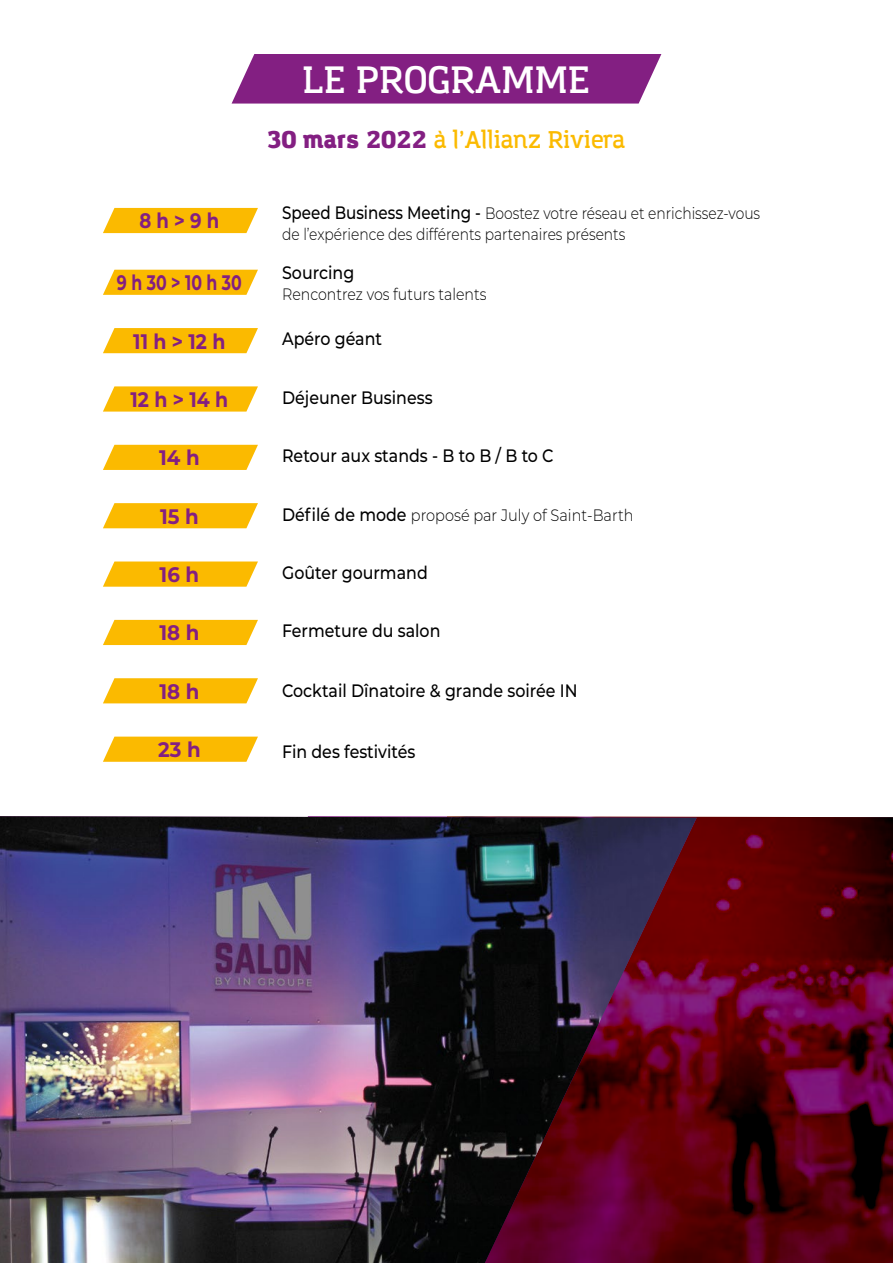
<style>
.page{position:relative;width:893px;height:1263px;background:#fff}
.page>*{position:absolute;margin:0;border:0;box-sizing:border-box;transform-origin:0 0}
.t1{font:600 37.8px "Amazing Grotesk";color:#fff;scale:.95 1}
.t2{font:600 24px "Amazing Grotesk";color:#fbba00;scale:.94 1}
.t3{font:700 21px "Montserrat";color:#831f82;scale:.94 1}
.t4{font:700 21px "Montserrat";color:#831f82;scale:.9 1}
.t5{font:700 21px "Montserrat";color:#831f82;scale:.75 1}
.t6{font:700 21px "Montserrat";color:#831f82;scale:.86 1}
.t7{font:500 18px "Montserrat";color:#000;scale:.88 1}
.t8{font:300 16.5px/21px "Montserrat";color:#000;scale:.84 1}
.t9{font:300 16.5px "Montserrat";color:#000;scale:.88 1}
.t10{font:300 16.5px "Montserrat";color:#000;scale:.86 1}
.s1{font-weight:900;color:#831f82}
.s2{font-weight:500;font-size:18px}
</style>
<div class="page">
<svg style="left:232px;top:54px;width:429px;height:50px"></svg>
<img style="left:697px;top:816px;width:196px;height:447px">
<img style="left:0;top:816px;width:697px;height:447px">
<svg style="left:103px;top:270px;width:155px;height:25px"></svg>
<svg style="left:103px;top:208px;width:155px;height:25px"></svg>
<svg style="left:103px;top:328px;width:155px;height:25px"></svg>
<svg style="left:103px;top:386px;width:155px;height:26px"></svg>
<svg style="left:103px;top:445px;width:155px;height:25px"></svg>
<svg style="left:103px;top:503px;width:155px;height:25px"></svg>
<svg style="left:103px;top:561px;width:155px;height:26px"></svg>
<svg style="left:103px;top:620px;width:155px;height:25px"></svg>
<svg style="left:103px;top:678px;width:155px;height:25px"></svg>
<svg style="left:103px;top:737px;width:155px;height:25px"></svg>
<p class="t6" style="left:140px;top:206px;width:94px">8 h &gt; 9 h</p>
<p class="t5" style="left:117px;top:268px;width:168px">9 h 30 &gt; 10 h 30</p>
<p class="t4" style="left:133px;top:326px;width:104px">11 h &gt; 12 h</p>
<p class="t4" style="left:130px;top:384px;width:110px">12 h &gt; 14 h</p>
<p class="t3" style="left:159px;top:443px;width:45px">14 h</p>
<p class="t3" style="left:160px;top:501px;width:43px">15 h</p>
<p class="t3" style="left:160px;top:559px;width:44px">16 h</p>
<p class="t3" style="left:159px;top:618px;width:44px">18 h</p>
<p class="t3" style="left:159px;top:676px;width:44px">18 h</p>
<p class="t3" style="left:158px;top:734px;width:47px">23 h</p>
<h1 class="t1" style="left:302px;top:57px;width:305px">LE PROGRAMME</h1>
<h2 class="t2" style="left:267px;top:125px;width:382px"><span class="s1">30 mars 2022</span> à l’Allianz Riviera</h2>
<p class="t8" style="left:282px;top:202px;width:571px"><span class="s2">Speed Business Meeting -</span> Boostez votre réseau et enrichissez-vous de l’expérience des différents partenaires présents</p>
<p class="t7" style="left:282px;top:260px;width:83px">Sourcing</p>
<p class="t10" style="left:282px;top:283px;width:239px">Rencontrez vos futurs talents</p>
<p class="t7" style="left:282px;top:326px;width:115px">Apéro géant</p>
<p class="t7" style="left:282px;top:385px;width:172px">Déjeuner Business</p>
<p class="t7" style="left:282px;top:443px;width:310px">Retour aux stands - B to B / B to C</p>
<p class="t9" style="left:282px;top:503px;width:401px"><span class="s2">Défilé de mode</span> proposé par July of Saint-Barth</p>
<p class="t7" style="left:282px;top:560px;width:167px">Goûter gourmand</p>
<p class="t7" style="left:282px;top:618px;width:181px">Fermeture du salon</p>
<p class="t7" style="left:282px;top:678px;width:337px">Cocktail Dînatoire &amp; grande soirée IN</p>
<p class="t7" style="left:282px;top:739px;width:153px">Fin des festivités</p>
</div>
